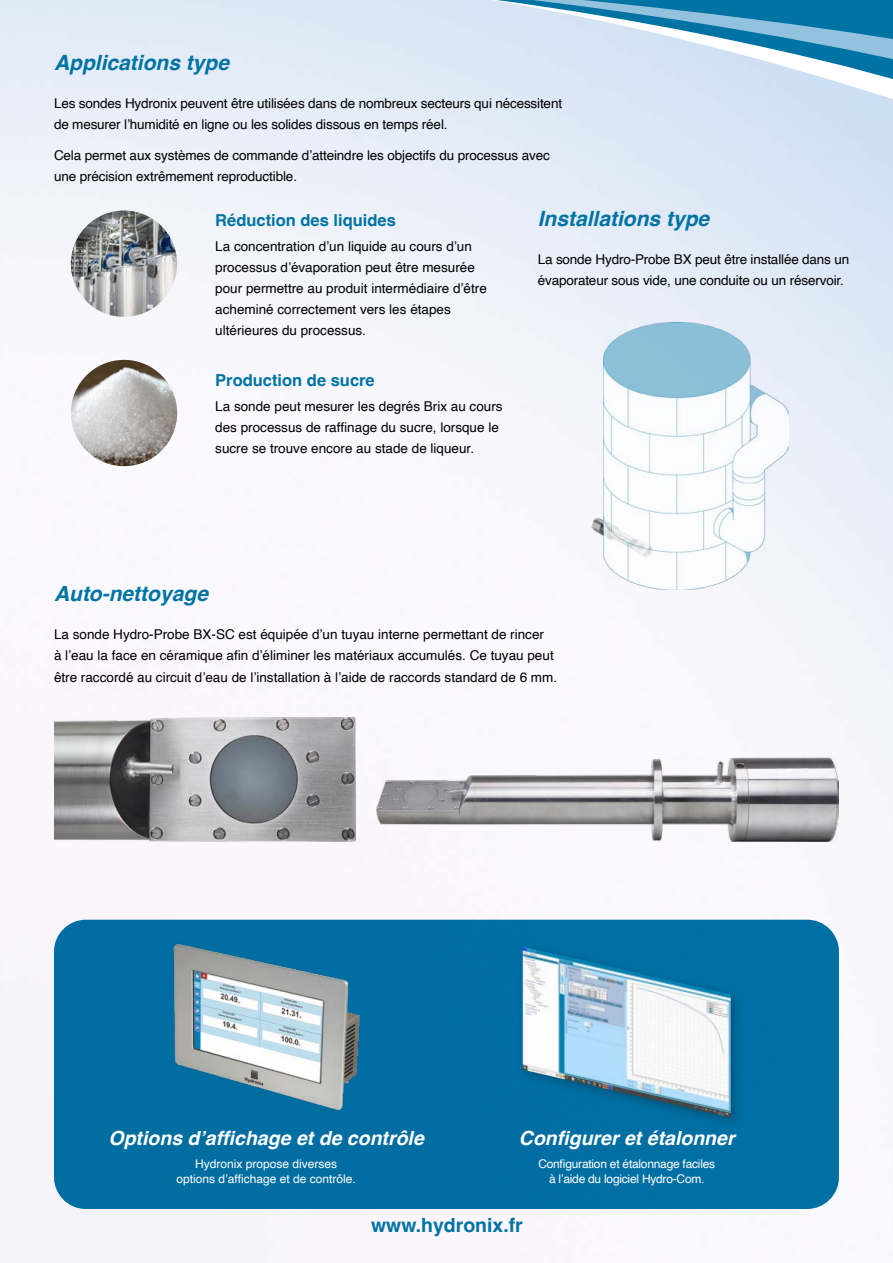
<style>
.page{position:relative;width:893px;height:1263px;background:#fff}
.page>*{position:absolute;margin:0;border:0;box-sizing:border-box;transform-origin:0 0}
.t1{font:italic 700 21px "Helvetica";color:#0073a5}
.t2{font:italic 700 19.5px "Helvetica";color:#fff}
.t3{font:700 19.5px "Helvetica";color:#0073a5}
.t4{font:700 16.5px "Helvetica";color:#0073a5}
.t5{font:13.5px/21px "Helvetica";color:#000}
.t6{font:12px/14.4px "Helvetica";letter-spacing:-.02em;color:#fff;text-align:center}
.t7{font:12px/14.4px "Helvetica";color:#fff;text-align:center}
</style>
<div class="page">
<img style="left:0;top:0;width:893px;height:1263px">
<div style="left:54px;top:920px;width:785px;height:289px;background:#0073a5;border-radius:32px"></div>
<div style="left:517px;top:941px;width:227px;height:189px;background:#000;opacity:.25"></div>
<img style="left:523px;top:946px;width:208px;height:172px">
<img style="left:173px;top:943px;width:187px;height:168px">
<img style="left:71px;top:360px;width:106px;height:106px;border-radius:53px">
<img style="left:71px;top:211px;width:106px;height:106px;border-radius:53px">
<img style="left:588px;top:517px;width:16px;height:41px">
<img style="left:604px;top:323px;width:185px;height:267px">
<img style="left:54px;top:718px;width:301px;height:124px">
<img style="left:376px;top:758px;width:463px;height:84px">
<h1 class="t1" style="left:54px;top:50px;width:177px">Applications type</h1>
<p class="t5" style="left:54px;top:93px;width:510px">Les sondes Hydronix peuvent être utilisées dans de nombreux secteurs qui nécessitent de mesurer l’humidité en ligne ou les solides dissous en temps réel.</p>
<p class="t5" style="left:54px;top:145px;width:497px">Cela permet aux systèmes de commande d’atteindre les objectifs du processus avec une précision extrêmement reproductible.</p>
<p class="t4" style="left:215px;top:210px;width:182px">Réduction des liquides</p>
<p class="t5" style="left:215px;top:236px;width:273px">La concentration d’un liquide au cours d’un processus d’évaporation peut être mesurée pour permettre au produit intermédiaire d’être acheminé correctement vers les étapes ultérieures du processus.</p>
<p class="t4" style="left:215px;top:370px;width:161px">Production de sucre</p>
<p class="t5" style="left:215px;top:396px;width:289px">La sonde peut mesurer les degrés Brix au cours des processus de raffinage du sucre, lorsque le sucre se trouve encore au stade de liqueur.</p>
<h1 class="t1" style="left:538px;top:206px;width:173px">Installations type</h1>
<p class="t5" style="left:538px;top:249px;width:313px">La sonde Hydro-Probe BX peut être installée dans un évaporateur sous vide, une conduite ou un réservoir.</p>
<h1 class="t1" style="left:54px;top:581px;width:155px">Auto-nettoyage</h1>
<p class="t5" style="left:54px;top:625px;width:505px">La sonde Hydro-Probe BX-SC est équipée d’un tuyau interne permettant de rincer<br>à l’eau la face en céramique afin d’éliminer les matériaux accumulés. Ce tuyau peut être raccordé au circuit d’eau de l’installation à l’aide de raccords standard de 6 mm.</p>
<h2 class="t2" style="left:109px;top:1126px;width:317px">Options d’affichage et de contrôle</h2>
<p class="t7" style="left:176px;top:1157px;width:181px">Hydronix propose diverses options d’affichage et de contrôle.</p>
<h2 class="t2" style="left:519px;top:1126px;width:217px">Configurer et étalonner</h2>
<p class="t6" style="left:538px;top:1157px;width:178px">Configuration et étalonnage faciles à l’aide du logiciel Hydro-Com.</p>
<h2 class="t3" style="left:371px;top:1213px;width:153px">www.hydronix.fr</h2>
</div>
